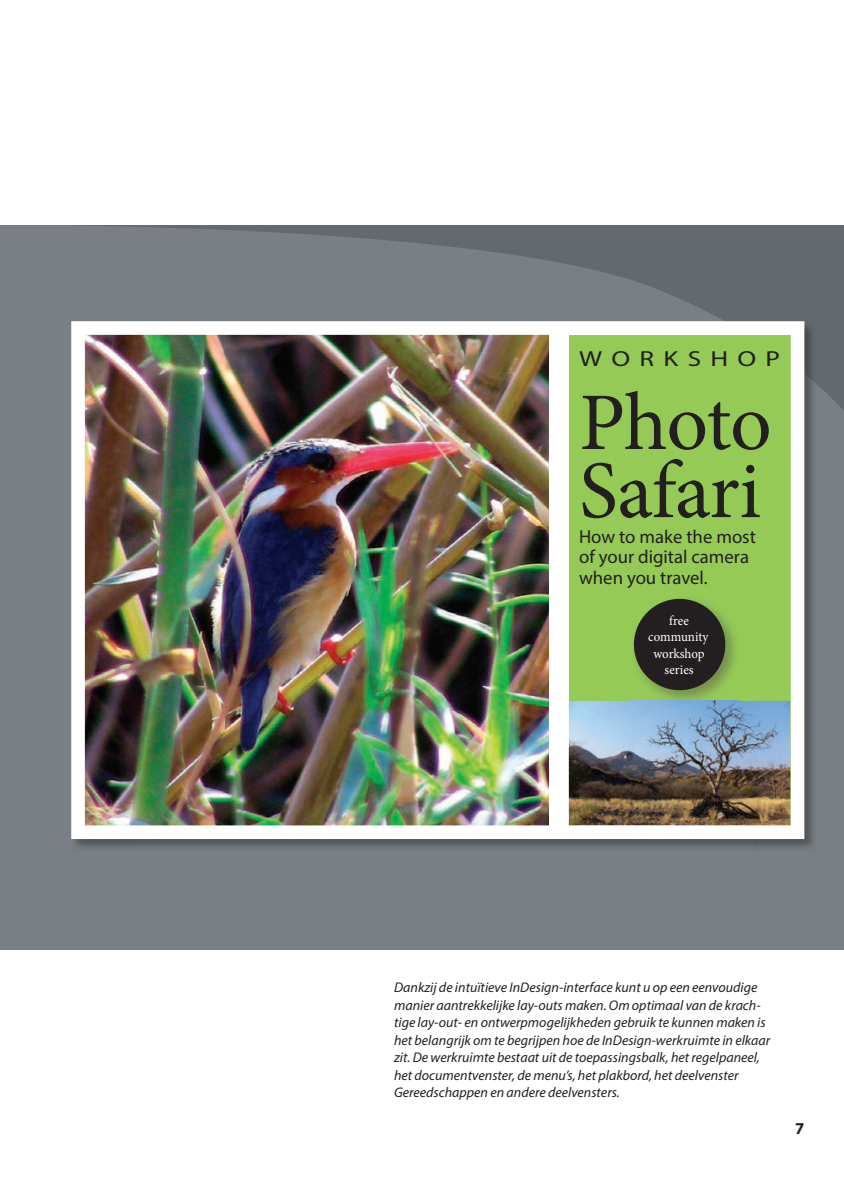
<style>
.page{position:relative;width:844px;height:1191px;background:#fff}
.page>*{position:absolute;margin:0;border:0;box-sizing:border-box;transform-origin:0 0}
.t1{font:81.73px/68.1px "Minion Pro";letter-spacing:-.015em;color:#231f20}
.t2{font:21.88px "Myriad Pro";letter-spacing:.34em;color:#231f20;scale:1.25 1}
.t3{font:18.72px/20.5px "Myriad Pro";color:#231f20}
.t4{font:700 16.62px "Myriad Pro";color:#231f20}
.t5{font:italic 14px/17.5px "Myriad Pro";color:#231f20}
.t6{font:13.65px/16.3px "Minion Pro";color:#fff;text-align:center;scale:.95 1}
</style>
<div class="page">
<div style="left:0;top:225px;width:843px;height:725px;background:#797f84"></div>
<svg style="left:77px;top:225px;width:766px;height:184px"></svg>
<hr style="left:0;top:225px;width:1px;height:725px;background:#d4dade">
<img style="left:755px;top:385px;width:62px;height:463px">
<img style="left:811px;top:321px;width:6px;height:64px">
<img style="left:71px;top:314px;width:740px;height:532px">
<h2 class="t2" style="left:579px;top:345px;width:162px">WORKSHOP</h2>
<h1 class="t1" style="left:579px;top:389px;width:194px">Photo<br>Safari</h1>
<h3 class="t3" style="left:579px;top:526px;width:178px">How to make the most of your digital camera when you travel.</h3>
<p class="t6" style="left:648px;top:612px;width:65px">free community workshop series</p>
<p class="t5" style="left:394px;top:978px;width:377px">Dankzij de intuïtieve InDesign-interface kunt u op een eenvoudige manier aantrekkelijke lay-outs maken. Om optimaal van de krach&shy;tige lay-out- en ontwerpmogelijkheden gebruik te kunnen maken is het belangrijk om te begrijpen hoe de InDesign-werkruimte in elkaar zit. De werkruimte bestaat uit de toepassingsbalk, het regelpaneel, het documentvenster, de menu’s, het plakbord, het deelvenster Gereedschappen en andere deelvensters.</p>
<p class="t4" style="left:794px;top:1117px;width:11px">7</p>
</div>
